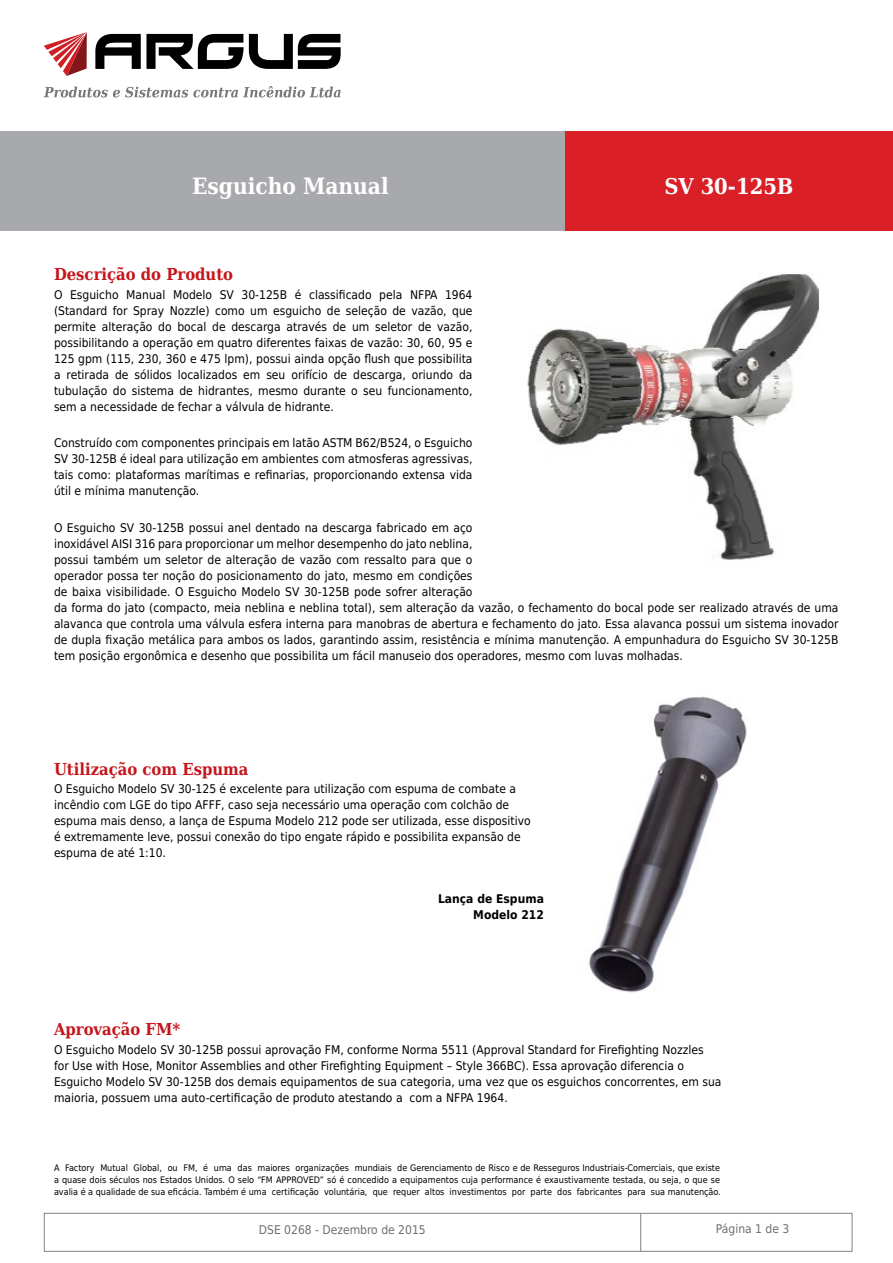
<style>
.page{position:relative;width:893px;height:1263px;background:#fff}
.page>*{position:absolute;margin:0;border:0;box-sizing:border-box;transform-origin:0 0}
.t1{font:700 22.5px "DejaVu Serif Condensed";color:#fff}
.t2{font:700 21.75px "DejaVu Serif Condensed";color:#fff}
.t3{font:700 16.5px "DejaVu Serif Condensed";color:#c4161c}
.t4{font:12px/16px "DejaVu Sans Condensed";color:#000}
.t5{font:12px "DejaVu Sans Condensed";color:#6d6e71}
.t6{font:700 12px/16px "DejaVu Sans Condensed";color:#000;text-align:right}
.t7{font:9px/12px "DejaVu Sans Condensed";color:#000;text-align:justify}
</style>
<div class="page">
<div style="left:44px;top:1213px;width:808px;height:39px;border:1px solid #808285"></div>
<hr style="left:640px;top:1213px;width:1px;height:38px;background:#808285">
<div style="left:0;top:132px;width:581px;height:99px;background:#a7a9ac"></div>
<div style="left:565px;top:132px;width:328px;height:99px;background:#da1f26"></div>
<svg style="left:44px;top:32px;width:43px;height:44px"></svg>
<svg style="left:95px;top:34px;width:246px;height:35px"></svg>
<svg style="left:44px;top:86px;width:297px;height:11px"></svg>
<img style="left:527px;top:274px;width:292px;height:286px">
<img style="left:589px;top:696px;width:158px;height:297px">
<h1 class="t1" style="left:192px;top:168px;width:198px">Esguicho Manual</h1>
<h2 class="t2" style="left:664px;top:169px;width:131px">SV 30-125B</h2>
<h3 class="t3" style="left:54px;top:262px;width:181px">Descrição do Produto</h3>
<p class="t4" style="left:54px;top:286px;width:420px;text-align:justify">O Esguicho Manual Modelo SV 30-125B é classificado pela NFPA 1964 (Standard for Spray Nozzle) como um esguicho de seleção de vazão, que permite alteração do bocal de descarga através de um seletor de vazão, possibilitando a operação em quatro diferentes faixas de vazão: 30, 60, 95 e 125 gpm (115, 230, 360 e 475 lpm), possui ainda opção flush que possibilita a retirada de sólidos localizados em seu orifício de descarga, oriundo da tubulação do sistema de hidrantes, mesmo durante o seu funcionamento, sem a necessidade de fechar a válvula de hidrante.</p>
<p class="t4" style="left:54px;top:435px;width:420px;text-align:justify">Construído com componentes principais em latão ASTM B62/B524, o Esguicho SV 30-125B é ideal para utilização em ambientes com atmosferas agressivas, tais como: plataformas marítimas e refinarias, proporcionando extensa vida útil e mínima manutenção.</p>
<p class="t4" style="left:54px;top:519px;width:786px">O Esguicho SV 30-125B possui anel dentado na descarga fabricado em aço<br>inoxidável AISI 316 para proporcionar um melhor desempenho do jato neblina,<br>possui também um seletor de alteração de vazão com ressalto para que o<br>operador possa ter noção do posicionamento do jato, mesmo em condições<br>de baixa visibilidade. O Esguicho Modelo SV 30-125B pode sofrer alteração<br>da forma do jato (compacto, meia neblina e neblina total), sem alteração da vazão, o fechamento do bocal pode ser realizado através de uma alavanca que controla uma válvula esfera interna para manobras de abertura e fechamento do jato. Essa alavanca possui um sistema inovador de dupla fixação metálica para ambos os lados, garantindo assim, resistência e mínima manutenção. A empunhadura do Esguicho SV 30-125B tem posição ergonômica e desenho que possibilita um fácil manuseio dos operadores, mesmo com luvas molhadas.</p>
<h3 class="t3" style="left:54px;top:756px;width:196px">Utilização com Espuma</h3>
<p class="t4" style="left:54px;top:780px;width:478px">O Esguicho Modelo SV 30-125 é excelente para utilização com espuma de combate a incêndio com LGE do tipo AFFF, caso seja necessário uma operação com colchão de espuma mais denso, a lança de Espuma Modelo 212 pode ser utilizada, esse dispositivo é extremamente leve, possui conexão do tipo engate rápido e possibilita expansão de espuma de até 1:10.</p>
<p class="t6" style="left:438px;top:890px;width:107px">Lança de Espuma<br>Modelo 212</p>
<h3 class="t3" style="left:54px;top:1016px;width:128px">Aprovação FM*</h3>
<p class="t4" style="left:54px;top:1041px;width:669px">O Esguicho Modelo SV 30-125B possui aprovação FM, conforme Norma 5511 (Approval Standard for Firefighting Nozzles for Use with Hose, Monitor Assemblies and other Firefighting Equipment – Style 366BC). Essa aprovação diferencia o Esguicho Modelo SV 30-125B dos demais equipamentos de sua categoria, uma vez que os esguichos concorrentes, em sua maioria, possuem uma auto-certificação de produto atestando a com a NFPA 1964.</p>
<p class="t7" style="left:54px;top:1162px;width:668px">A Factory Mutual Global, ou FM, é uma das maiores organizações mundiais de Gerenciamento de Risco e de Resseguros Industriais-Comerciais, que existe a quase dois séculos nos Estados Unidos. O selo “FM APPROVED” só é concedido a equipamentos cuja performance é exaustivamente testada, ou seja, o que se avalia é a qualidade de sua eficácia. Também é uma certificação voluntária, que requer altos investimentos por parte dos fabricantes para sua manutenção.</p>
<p class="t5" style="left:259px;top:1220px;width:168px">DSE 0268 - Dezembro de 2015</p>
<p class="t5" style="left:716px;top:1219px;width:75px">Página 1 de 3</p>
</div>
